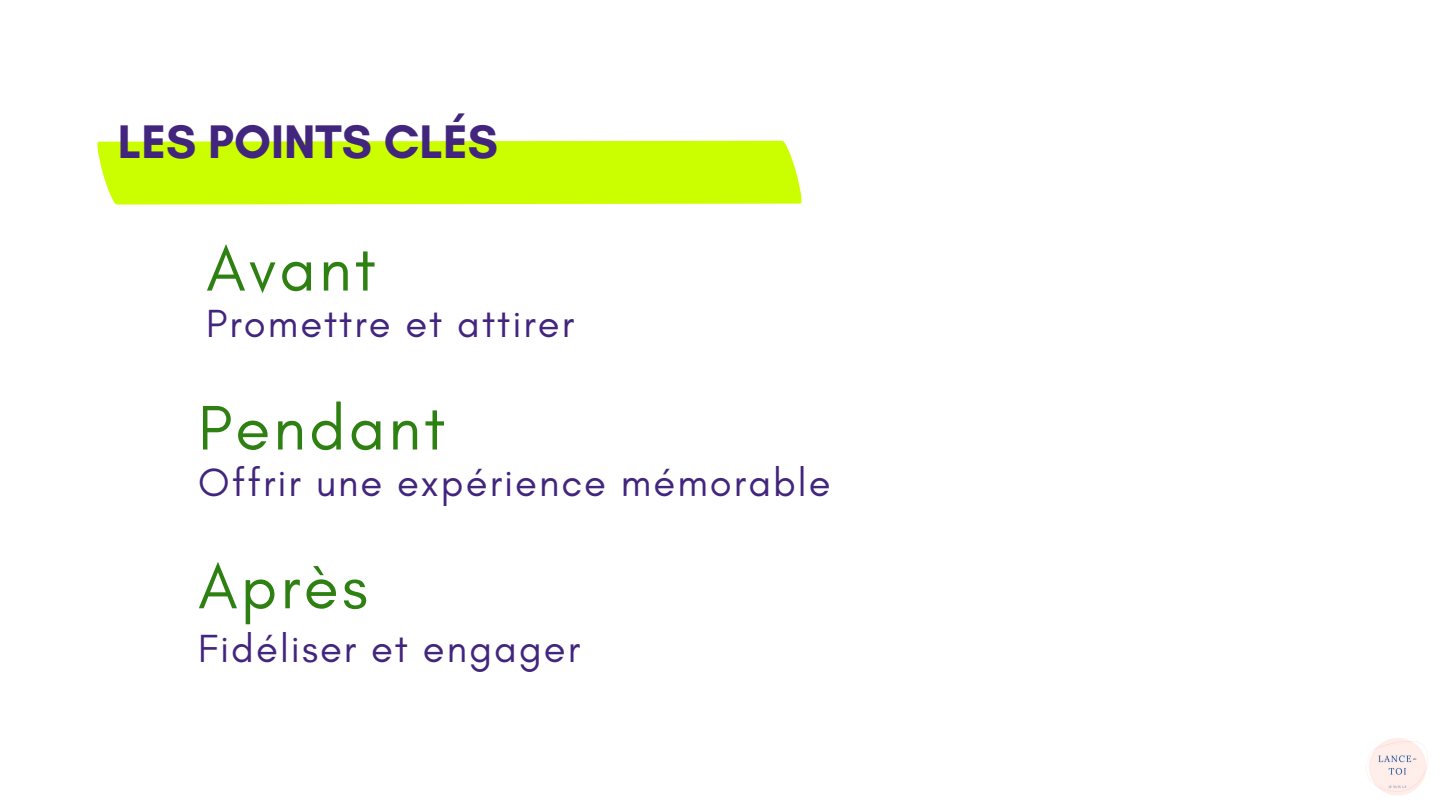
<style>
.page{position:relative;width:1440px;height:810px;background:#fff}
.page>*{position:absolute;margin:0;border:0;box-sizing:border-box;transform-origin:0 0}
.t1{font:64px "Glacial Indifference";letter-spacing:.05em;color:#2f8012}
.t2{font:700 48px "Glacial Indifference";color:#42257d}
.t3{font:40px "Glacial Indifference";letter-spacing:.05em;color:#42257d}
</style>
<div class="page">
<div style="left:97px;top:141px;width:705px;height:63px;background:#cbff00"></div>
<img style="left:1367px;top:738px;width:60px;height:58px">
<h2 class="t2" style="left:118px;top:112px;width:382px">LES POINTS CLÉS</h2>
<p class="t1" style="left:206px;top:230px;width:171px">Avant</p>
<h1 class="t3" style="left:206px;top:299px;width:369px">Promettre et attirer</h1>
<p class="t1" style="left:198px;top:389px;width:249px">Pendant</p>
<p class="t3" style="left:198px;top:458px;width:634px">Offrir une expérience mémorable</p>
<h1 class="t1" style="left:198px;top:547px;width:171px">Après</h1>
<h1 class="t3" style="left:198px;top:624px;width:384px">Fidéliser et engager</h1>
</div>
